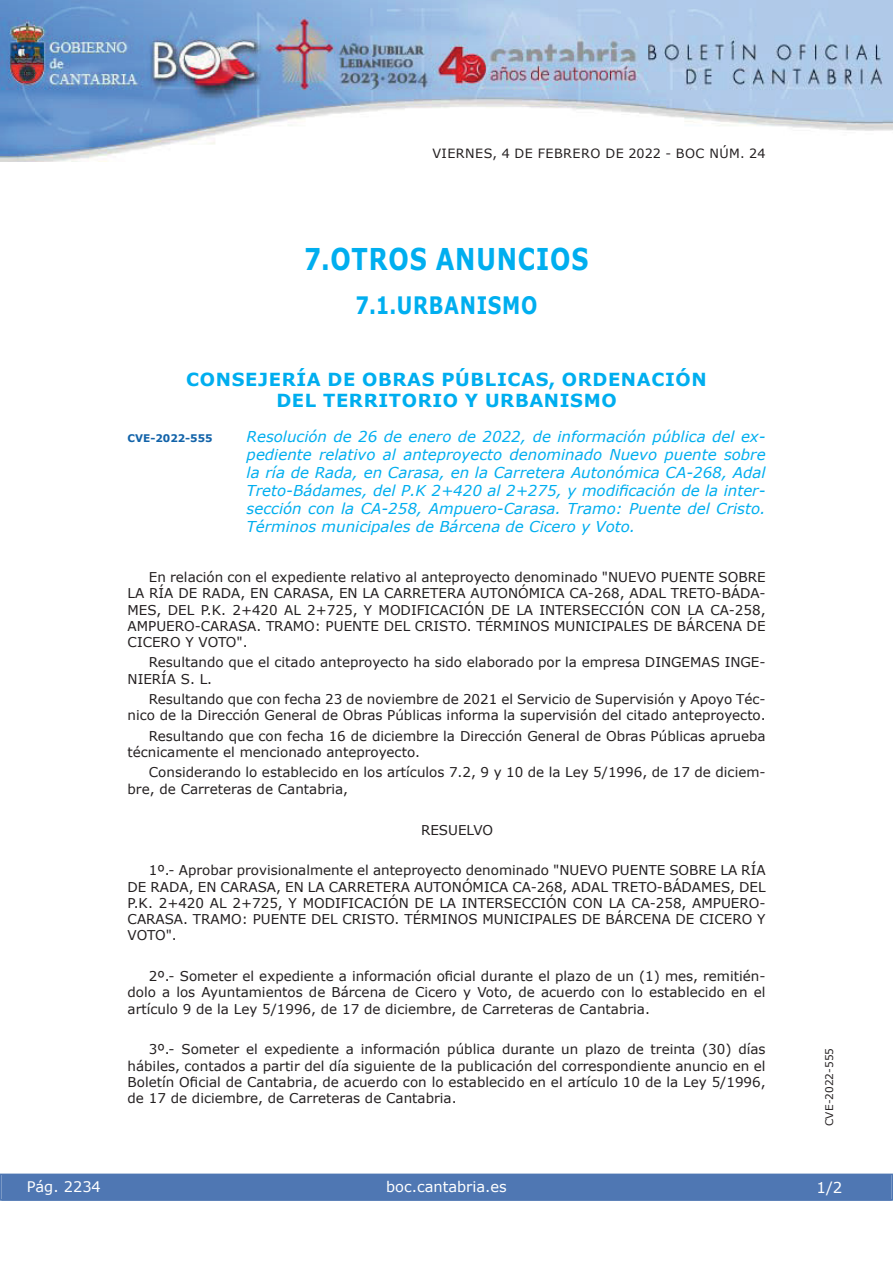
<style>
.page{position:relative;width:893px;height:1263px;background:#fff}
.page>*{position:absolute;margin:0;border:0;box-sizing:border-box;transform-origin:0 0}
.t1{font:700 30px "Verdana";letter-spacing:.035em;color:#00aeef;scale:.8 1}
.t2{font:700 24px "Verdana";letter-spacing:.035em;color:#00aeef;scale:.8 1}
.t3{font:700 18px/21px "Verdana";letter-spacing:.035em;color:#00aeef;text-align:center}
.t4{font:italic 15px/18px "Verdana";color:#00aeef;text-align:justify}
.t5{font:15px "Verdana";color:#fff}
.t6{font:14.55px "Verdana";color:#fff}
.t7{font:13.5px/16.2px "Verdana";color:#231f20;text-align:justify}
.t8{font:12.75px "Verdana";letter-spacing:.035em;color:#231f20}
.t9{font:10.5px "Verdana";color:#231f20}
.t10{font:700 10.5px "Verdana";color:#1263a9}
</style>
<div class="page">
<img style="left:0;top:0;width:893px;height:161px">
<div style="left:1px;top:1174px;width:890px;height:27px;background:#4f77b3"></div>
<div style="left:0;top:1174px;width:893px;height:27px;border:1px solid #4f77b3"></div>
<p class="t8" style="left:432px;top:145px;width:334px">VIERNES, 4 DE FEBRERO DE 2022 - BOC NÚM. 24</p>
<h1 class="t1" style="left:304px;top:240px;width:357px">7.OTROS ANUNCIOS</h1>
<h2 class="t2" style="left:355px;top:290px;width:229px">7.1.URBANISMO</h2>
<h3 class="t3" style="left:186px;top:368px;width:522px">CONSEJERÍA DE OBRAS PÚBLICAS, ORDENACIÓN<br>DEL TERRITORIO Y URBANISMO</h3>
<p class="t10" style="left:128px;top:431px;width:87px">CVE-2022-555</p>
<p class="t4" style="left:247px;top:427px;width:520px">Resolución de 26 de enero de 2022, de información pública del ex&shy;pediente relativo al anteproyecto denominado Nuevo puente sobre la ría de Rada, en Carasa, en la Carretera Autonómica CA-268, Adal Treto-Bádames, del P.K 2+420 al 2+275, y modificación de la inter&shy;sección con la CA-258, Ampuero-Carasa. Tramo: Puente del Cristo.<br>Términos municipales de Bárcena de Cicero y Voto.</p>
<p class="t7" style="left:128px;top:569px;width:639px;text-indent:21px">En relación con el expediente relativo al anteproyecto denominado "NUEVO PUENTE SOBRE LA RÍA DE RADA, EN CARASA, EN LA CARRETERA AUTONÓMICA CA-268, ADAL TRETO-BÁDA-MES, DEL P.K. 2+420 AL 2+725, Y MODIFICACIÓN DE LA INTERSECCIÓN CON LA CA-258, AMPUERO-CARASA. TRAMO: PUENTE DEL CRISTO. TÉRMINOS MUNICIPALES DE BÁRCENA DE CICERO Y VOTO".</p>
<p class="t7" style="left:128px;top:654px;width:639px;text-indent:21px">Resultando que el citado anteproyecto ha sido elaborado por la empresa DINGEMAS INGE-<br>NIERÍA S. L.</p>
<p class="t7" style="left:128px;top:691px;width:639px;text-align:right">Resultando que con fecha 23 de noviembre de 2021 el Servicio de Supervisión y Apoyo Téc&shy;nico de la Dirección General de Obras Públicas informa la supervisión del citado anteproyecto.</p>
<p class="t7" style="left:128px;top:727px;width:639px;text-indent:21px">Resultando que con fecha 16 de diciembre la Dirección General de Obras Públicas aprueba técnicamente el mencionado anteproyecto.</p>
<p class="t7" style="left:128px;top:764px;width:639px;text-indent:21px">Considerando lo establecido en los artículos 7.2, 9 y 10 de la Ley 5/1996, de 17 de diciem&shy;bre, de Carreteras de Cantabria,</p>
<p class="t7" style="left:421px;top:821px;width:74px">RESUELVO</p>
<p class="t7" style="left:128px;top:862px;width:639px;text-indent:21px">1º.- Aprobar provisionalmente el anteproyecto denominado "NUEVO PUENTE SOBRE LA RÍA DE RADA, EN CARASA, EN LA CARRETERA AUTONÓMICA CA-268, ADAL TRETO-BÁDAMES, DEL P.K. 2+420 AL 2+725, Y MODIFICACIÓN DE LA INTERSECCIÓN CON LA CA-258, AMPUERO-CARASA. TRAMO: PUENTE DEL CRISTO. TÉRMINOS MUNICIPALES DE BÁRCENA DE CICERO Y VOTO".</p>
<p class="t7" style="left:128px;top:968px;width:639px;text-indent:21px">2º.- Someter el expediente a información oficial durante el plazo de un (1) mes, remitién&shy;dolo a los Ayuntamientos de Bárcena de Cicero y Voto, de acuerdo con lo establecido en el artículo 9 de la Ley 5/1996, de 17 de diciembre, de Carreteras de Cantabria.</p>
<p class="t7" style="left:128px;top:1041px;width:639px;text-indent:21px">3º.- Someter el expediente a información pública durante un plazo de treinta (30) días hábiles, contados a partir del día siguiente de la publicación del correspondiente anuncio en el Boletín Oficial de Cantabria, de acuerdo con lo establecido en el artículo 10 de la Ley 5/1996, de 17 de diciembre, de Carreteras de Cantabria.</p>
<p class="t6" style="left:27px;top:1177px;width:76px">Pág. 2234</p>
<p class="t6" style="left:386px;top:1178px;width:122px">boc.cantabria.es</p>
<p class="t9" style="left:823px;top:1126px;width:80px;rotate:-90deg">CVE-2022-555</p>
<p class="t5" style="left:816px;top:1178px;width:27px">1/2</p>
</div>
